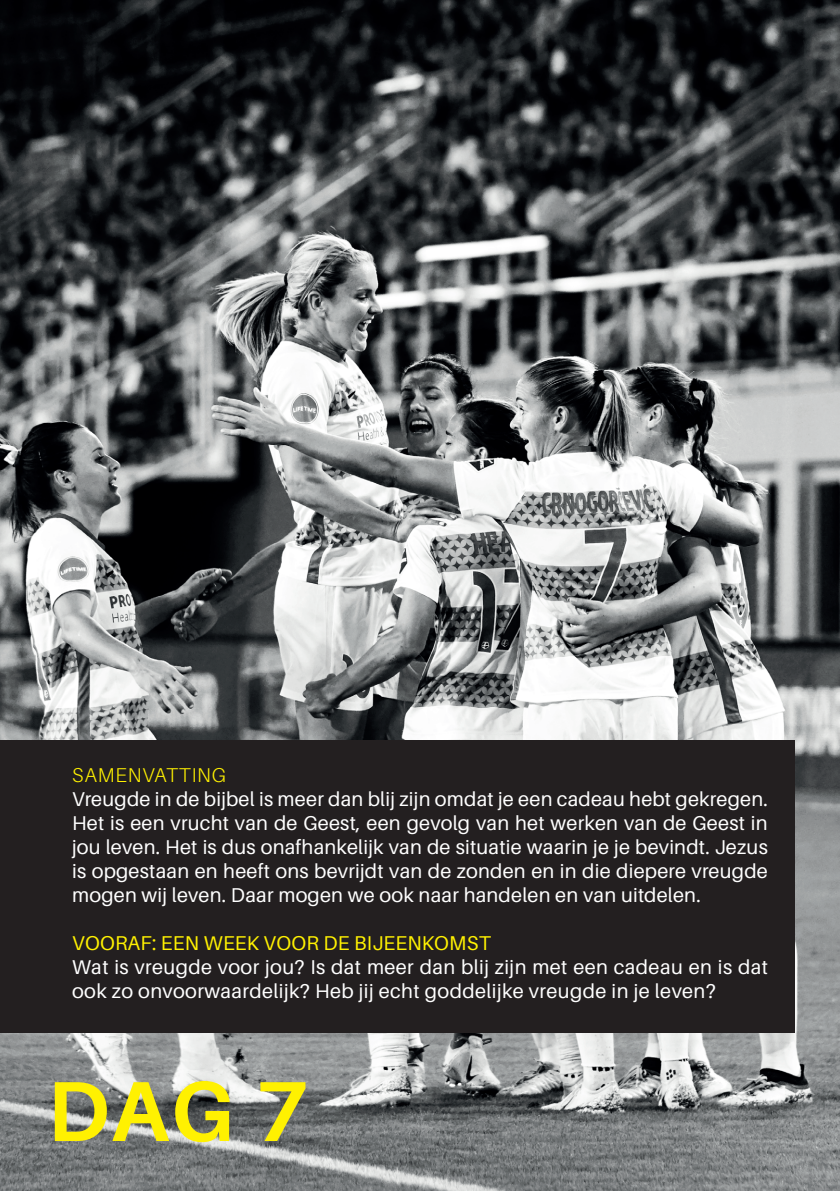
<style>
.page{position:relative;width:840px;height:1191px;background:#fff}
.page>*{position:absolute;margin:0;border:0;box-sizing:border-box;transform-origin:0 0}
.t1{font:700 85.2px "Aileron";color:#fff101}
.t2{font:20px/24px "Aileron";letter-spacing:.02em;color:#fff;text-align:justify}
.t3{font:20px "Aileron";letter-spacing:.01em;color:#fff101}
.t4{font:300 20px "Aileron";letter-spacing:.04em;color:#fff101}
</style>
<div class="page">
<img style="left:0;top:0;width:839px;height:1191px">
<div style="left:0;top:740px;width:794px;height:292px;background:#231f20"></div>
<p class="t4" style="left:72px;top:764px;width:155px">SAMENVATTING</p>
<p class="t2" style="left:72px;top:787px;width:697px">Vreugde in de bijbel is meer dan blij zijn omdat je een cadeau hebt gekregen.<br>Het is een vrucht van de Geest, een gevolg van het werken van de Geest in jou leven. Het is dus onafhankelijk van de situatie waarin je je bevindt. Jezus is opgestaan en heeft ons bevrijdt van de zonden en in die diepere vreugde mogen wij leven. Daar mogen we ook naar handelen en van uitdelen.</p>
<p class="t3" style="left:72px;top:932px;width:420px">VOORAF: EEN WEEK VOOR DE BIJEENKOMST</p>
<p class="t2" style="left:72px;top:955px;width:697px">Wat is vreugde voor jou? Is dat meer dan blij zijn met een cadeau en is dat ook zo onvoorwaardelijk? Heb jij echt goddelijke vreugde in je leven?</p>
<h1 class="t1" style="left:47px;top:1063px;width:263px">DAG 7</h1>
</div>
